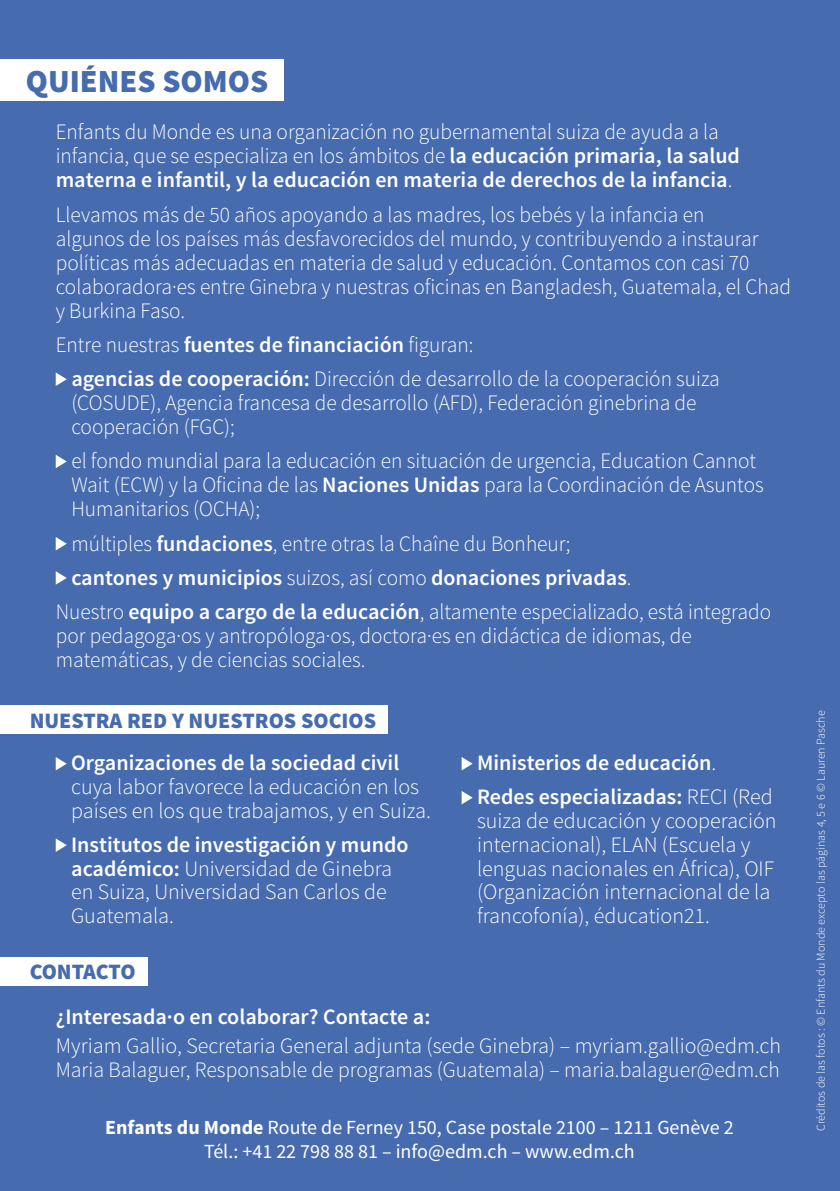
<style>
.page{position:relative;width:840px;height:1191px;background:#fff}
.page>*{position:absolute;margin:0;border:0;box-sizing:border-box;transform-origin:0 0}
.t1{font:900 32.2px "Source Sans Pro";color:#466baf}
.t2{font:300 22px/24px "Source Sans Pro";color:#fff}
.t3{font:600 22px/34px "Source Sans Pro";color:#fff}
.t4{font:900 22px "Source Sans Pro";color:#466baf}
.t5{font:20px/24px "Source Sans Pro";color:#fff;text-align:center}
.t6{font:300 12px "Source Sans Pro";color:#fff}
.s1{font-weight:600}
.s2{font-weight:300}
.s3{font-weight:700}
</style>
<div class="page">
<div style="left:0;top:0;width:839px;height:1191px;background:#466baf"></div>
<svg style="left:56px;top:372px;width:11px;height:14px"></svg>
<svg style="left:56px;top:455px;width:11px;height:13px"></svg>
<svg style="left:56px;top:537px;width:11px;height:13px"></svg>
<svg style="left:56px;top:571px;width:11px;height:14px"></svg>
<svg style="left:56px;top:757px;width:11px;height:13px"></svg>
<svg style="left:56px;top:838px;width:11px;height:14px"></svg>
<svg style="left:461px;top:757px;width:11px;height:13px"></svg>
<svg style="left:461px;top:791px;width:11px;height:13px"></svg>
<div style="left:0;top:59px;width:283px;height:42px;background:#fff"></div>
<div style="left:0;top:706px;width:387px;height:28px;background:#fff"></div>
<div style="left:0;top:956px;width:147px;height:29px;background:#fff"></div>
<h1 class="t1" style="left:26px;top:60px;width:244px">QUIÉNES SOMOS</h1>
<p class="t2" style="left:56px;top:120px;width:685px">Enfants du Monde es una organización no gubernamental suiza de ayuda a la infancia, que se especializa en los ámbitos de <span class="s1">la educación primaria, la salud materna e infantil, y la educación en materia de derechos de la infancia</span>.</p>
<p class="t2" style="left:56px;top:202px;width:736px">Llevamos más de 50 años apoyando a las madres, los bebés y la infancia en<br>algunos de los países más desfavorecidos del mundo, y contribuyendo a instaurar políticas más adecuadas en materia de salud y educación. Contamos con casi 70 colaboradora·es entre Ginebra y nuestras oficinas en Bangladesh, Guatemala, el Chad y Burkina Faso.</p>
<p class="t2" style="left:71px;top:327px;width:649px;line-height:34.2px;text-indent:-16px">Entre nuestras <span class="s1">fuentes de financiación</span> figuran:<br><span class="s1">agencias de cooperación:</span> Dirección de desarrollo de la cooperación suiza</p>
<p class="t2" style="left:71px;top:391px;width:626px">(COSUDE), Agencia francesa de desarrollo (AFD), Federación ginebrina de cooperación (FGC);</p>
<p class="t2" style="left:71px;top:449px;width:693px">el fondo mundial para la educación en situación de urgencia, Education Cannot<br>Wait (ECW) y la Oficina de las <span class="s1">Naciones Unidas</span> para la Coordinación de Asuntos<br>Humanitarios (OCHA);</p>
<p class="t2" style="left:71px;top:531px;width:500px">múltiples <span class="s1">fundaciones</span>, entre otras la Chaîne du Bonheur;</p>
<p class="t3" style="left:71px;top:561px;width:561px">cantones y municipios <span class="s2">suizos, así como</span> donaciones privadas<span class="s2">.</span></p>
<p class="t2" style="left:56px;top:600px;width:716px">Nuestro <span class="s1">equipo a cargo de la educación</span>, altamente especializado, está integrado</p>
<p class="t2" style="left:56px;top:624px;width:637px">por pedagoga·os y antropóloga·os, doctora·es en didáctica de idiomas, de matemáticas, y de ciencias sociales.</p>
<p class="t4" style="left:30px;top:706px;width:348px">NUESTRA RED Y NUESTROS SOCIOS</p>
<p class="t3" style="left:71px;top:747px;width:329px">Organizaciones de la sociedad civil</p>
<p class="t2" style="left:71px;top:775px;width:361px">cuya labor favorece la educación en los países en los que trabajamos, y en Suiza.</p>
<p class="t2" style="left:71px;top:833px;width:339px"><span class="s1">Institutos de investigación y mundo académico:</span> Universidad de Ginebra en Suiza, Universidad San Carlos de<br>Guatemala.</p>
<p class="t4" style="left:30px;top:957px;width:107px">CONTACTO</p>
<p class="t3" style="left:477px;top:747px;width:297px">Ministerios de educación<span class="s2">.<br></span>Redes especializadas: <span class="s2">RECI (Red</span></p>
<p class="t2" style="left:477px;top:809px;width:301px">suiza de educación y cooperación internacional), ELAN (Escuela y lenguas nacionales en África), OIF (Organización internacional de la francofonía), éducation21.</p>
<p class="t3" style="left:56px;top:999px;width:376px">¿Interesada·o en colaborar? Contacte a:</p>
<p class="t2" style="left:56px;top:1033px;width:726px">Myriam Gallio, Secretaria General adjunta (sede Ginebra) – myriam.gallio@edm.ch<br>Maria Balaguer, Responsable de programas (Guatemala) – maria.balaguer@edm.ch</p>
<p class="t5" style="left:105px;top:1116px;width:629px"><span class="s3">Enfants du Monde</span> Route de Ferney 150, Case postale 2100 – 1211 Genève 2<br>Tél.: +41 22 798 88 81 – info@edm.ch – www.edm.ch</p>
<p class="t6" style="left:813px;top:1131px;width:422px;rotate:-90deg">Créditos de las fotos : © Enfants du Monde excepto las páginas 4, 5 e 6 © Lauren Pasche</p>
</div>
